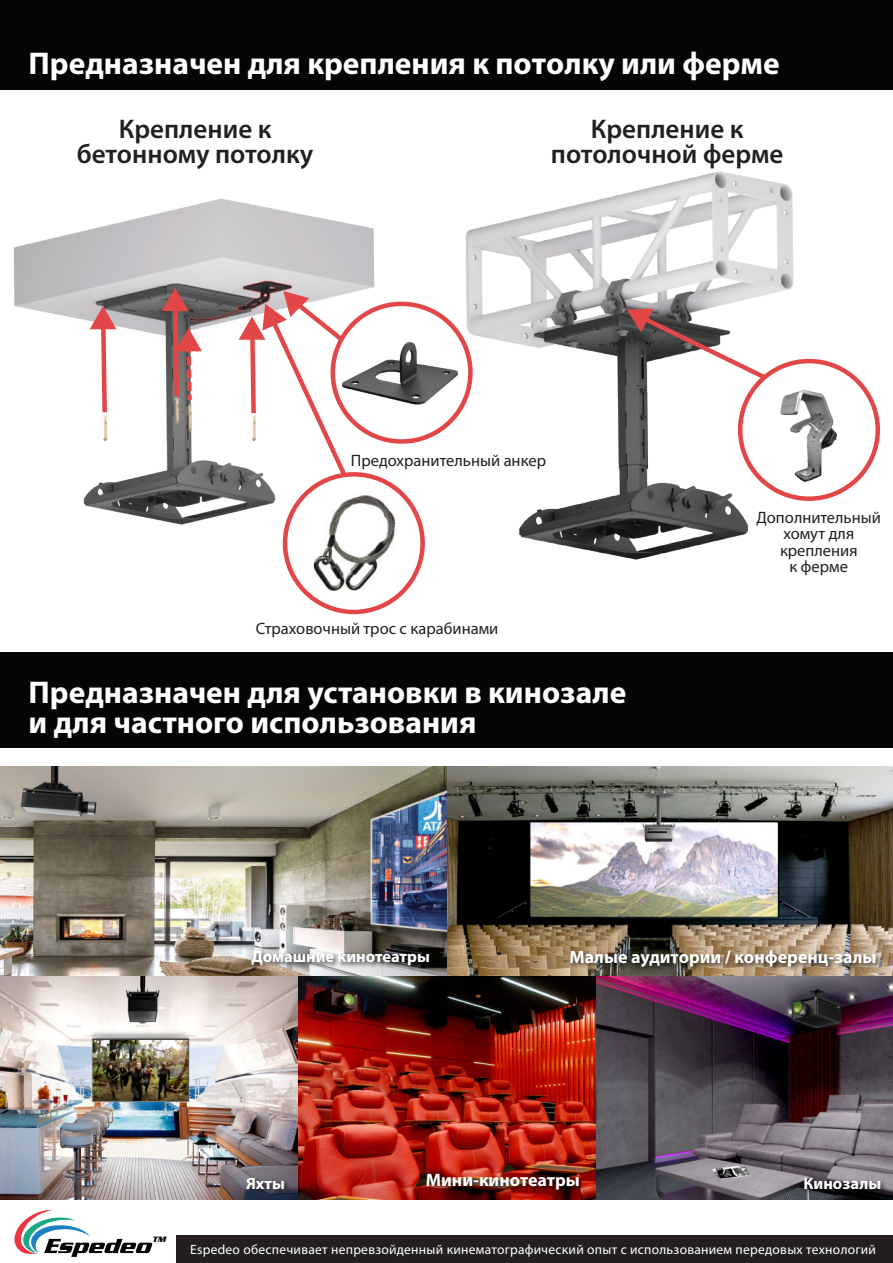
<style>
.page{position:relative;width:893px;height:1263px;background:#fff}
.page>*{position:absolute;margin:0;border:0;box-sizing:border-box;transform-origin:0 0}
.t1{font:700 31.5px/30px "Myriad Pro";color:#fff}
.t2{font:600 27px/25.5px "Myriad Pro";color:#231f20;text-align:center}
.t3{font:700 18px "Myriad Pro";color:#fff}
.t4{font:16.5px/16.5px "Myriad Pro";color:#231f20;text-align:center}
.t5{font:700 16.5px "Myriad Pro";color:#fff}
.t6{font:13.5px "Myriad Pro";letter-spacing:.02em;color:#fff}
.t7{font:italic 700 8.4px "Serpentine";color:#050504}
</style>
<div class="page">
<div style="left:177px;top:1235px;width:716px;height:28px;background:#231f20"></div>
<svg style="left:14px;top:1209px;width:138px;height:48px"></svg>
<div style="left:0;top:0;width:893px;height:90px;background:#050504"></div>
<img style="left:457px;top:171px;width:341px;height:389px">
<svg style="left:627px;top:309px;width:143px;height:74px"></svg>
<img style="left:768px;top:379px;width:82px;height:111px">
<img style="left:13px;top:198px;width:369px;height:405px">
<div style="left:0;top:652px;width:893px;height:96px;background:#050504"></div>
<img style="left:446px;top:766px;width:447px;height:210px">
<img style="left:0;top:766px;width:446px;height:210px">
<img style="left:0;top:976px;width:596px;height:224px">
<img style="left:596px;top:976px;width:297px;height:224px">
<div style="left:738px;top:359px;width:142px;height:142px;border:4px solid #e34647;border-radius:50%"></div>
<img style="left:288px;top:493px;width:135px;height:100px">
<img style="left:351px;top:337px;width:113px;height:73px">
<div style="left:331px;top:302px;width:142px;height:142px;border:4px solid #e34647;border-radius:50%"></div>
<div style="left:283px;top:472px;width:142px;height:142px;border:4px solid #e34647;border-radius:50%"></div>
<img style="left:247px;top:944px;width:198px;height:31px">
<img style="left:565px;top:943px;width:326px;height:33px">
<img style="left:242px;top:1170px;width:54px;height:30px">
<img style="left:421px;top:1166px;width:173px;height:33px">
<img style="left:799px;top:1170px;width:92px;height:30px">
<img style="left:91px;top:413px;width:28px;height:28px">
<img style="left:176px;top:403px;width:28px;height:29px">
<img style="left:163px;top:401px;width:28px;height:23px">
<svg style="left:239px;top:291px;width:112px;height:191px"></svg>
<svg style="left:162px;top:288px;width:40px;height:113px"></svg>
<svg style="left:90px;top:306px;width:27px;height:111px"></svg>
<p class="t1" style="left:29px;top:47px;width:753px">Предназначен для крепления к потолку или ферме</p>
<p class="t2" style="left:77px;top:115px;width:238px">Крепление к бетонному потолку</p>
<p class="t2" style="left:551px;top:115px;width:234px">Крепление к потолочной ферме</p>
<p class="t4" style="left:351px;top:452px;width:197px">Предохранительный анкер</p>
<p class="t4" style="left:256px;top:620px;width:244px">Страховочный трос с карабинами</p>
<p class="t1" style="left:29px;top:676px;width:599px">Предназначен для установки в кинозале и для частного использования</p>
<p class="t4" style="left:757px;top:509px;width:126px">Дополнительный хомут для крепления<br>к ферме</p>
<p class="t5" style="left:251px;top:946px;width:180px">Домашние кинотеатры</p>
<p class="t3" style="left:569px;top:945px;width:309px">Малые аудитории / конференц-залы</p>
<p class="t7" style="left:152px;top:1234px;width:15px">TM</p>
<p class="t5" style="left:246px;top:1172px;width:40px">Яхты</p>
<p class="t3" style="left:426px;top:1168px;width:156px">Мини-кинотеатры</p>
<p class="t5" style="left:804px;top:1172px;width:79px">Кинозалы</p>
<p class="t6" style="left:190px;top:1241px;width:687px">Espedeo обеспечивает непревзойденный кинематографический опыт с использованием передовых технологий</p>
</div>
